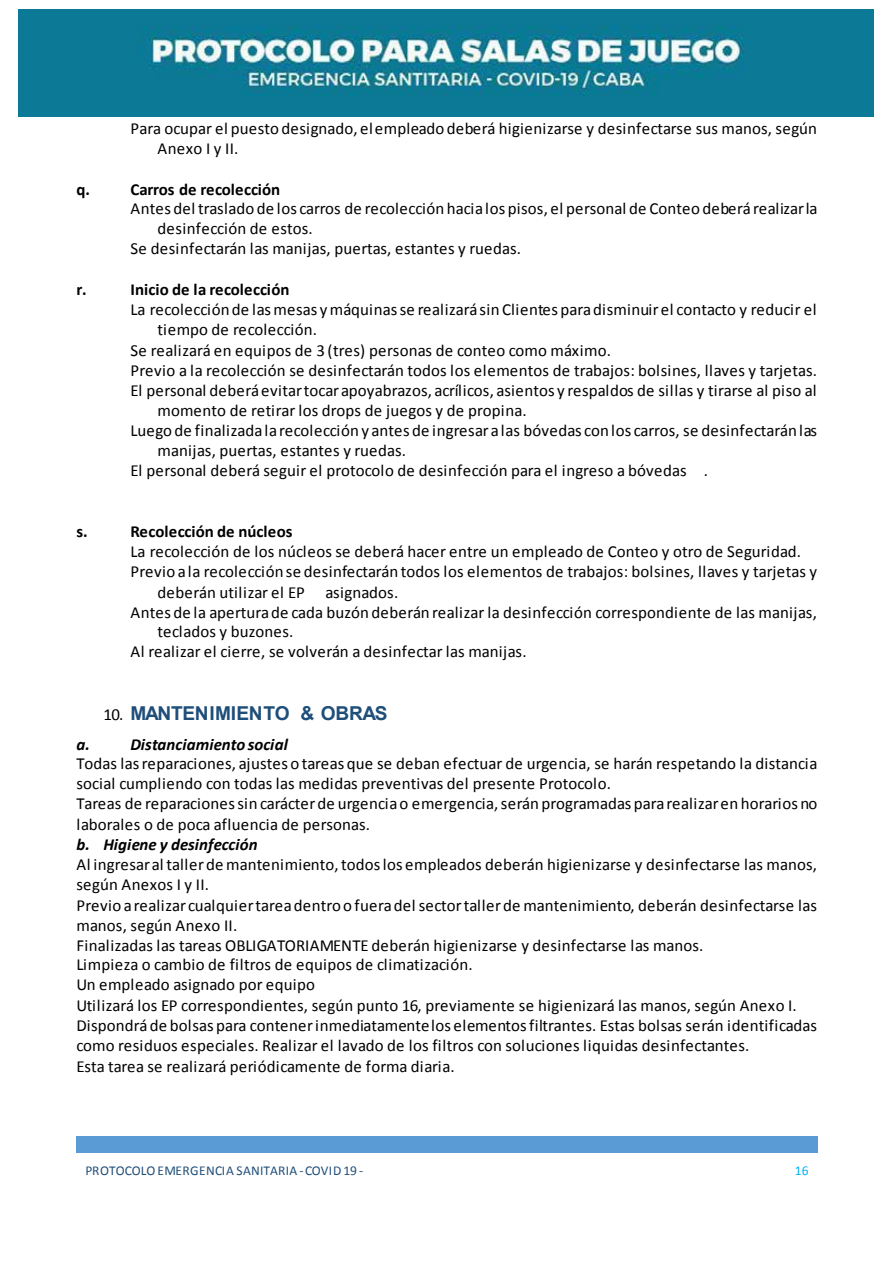
<style>
.page{position:relative;width:894px;height:1264px;background:#fff}
.page>*{position:absolute;margin:0;border:0;box-sizing:border-box;transform-origin:0 0}
.t1{font:700 19.2px "Arial";letter-spacing:-.015em;color:#1f4e79}
.t2{font:16.8px/20.1px "Calibri";letter-spacing:.01em;color:#000}
.t3{font:700 16.8px "Calibri";letter-spacing:-.005em;color:#000}
.t4{font:italic 700 16.8px "Calibri";letter-spacing:.005em;color:#000}
.t5{font:13.5px "Calibri";letter-spacing:.01em;color:#1f4e79}
.t6{font:13.5px "Calibri";color:#00b0f0}
.s1{font-family:"Calibri";font-weight:400;font-size:16.8px;color:#000}
</style>
<div class="page">
<div style="left:76px;top:1135px;width:524px;height:17px;background:#5b9bd5"></div>
<div style="left:600px;top:1135px;width:217px;height:17px;background:#5b9bd5"></div>
<img style="left:18px;top:10px;width:855px;height:107px">
<p class="t2" style="left:158px;top:117px;width:660px;text-indent:-27px">Para ocupar el puesto designado, el empleado deberá higienizarse y desinfectarse sus manos, según<br>Anexo I y II.</p>
<p class="t3" style="left:76px;top:179px;width:15px">q.</p>
<p class="t3" style="left:130px;top:179px;width:151px">Carros de recolección</p>
<p class="t2" style="left:130px;top:197px;width:688px">Antes del traslado de los carros de recolección hacia los pisos, el personal de Conteo deberá realizar la</p>
<p class="t2" style="left:158px;top:218px;width:156px">desinfección de estos.</p>
<p class="t2" style="left:130px;top:238px;width:392px">Se desinfectarán las manijas, puertas, estantes y ruedas.</p>
<p class="t3" style="left:76px;top:279px;width:12px">r.</p>
<p class="t3" style="left:130px;top:279px;width:160px">Inicio de la recolección</p>
<p class="t2" style="left:130px;top:299px;width:687px">La recolección de las mesas y máquinas se realizará sin Clientes para disminuir el contacto y reducir el</p>
<p class="t2" style="left:158px;top:319px;width:161px">tiempo de recolección.</p>
<p class="t2" style="left:130px;top:339px;width:482px">Se realizará en equipos de 3 (tres) personas de conteo como máximo.</p>
<p class="t2" style="left:130px;top:359px;width:687px">Previo a la recolección se desinfectarán todos los elementos de trabajos: bolsines, llaves y tarjetas.</p>
<p class="t2" style="left:130px;top:380px;width:687px">El personal deberá evitar tocar apoyabrazos, acrílicos, asientos y respaldos de sillas y tirarse al piso al</p>
<p class="t2" style="left:158px;top:400px;width:370px">momento de retirar los drops de juegos y de propina.</p>
<p class="t2" style="left:130px;top:419px;width:687px">Luego de finalizada la recolección y antes de ingresar a las bóvedas con los carros, se desinfectarán las</p>
<p class="t2" style="left:158px;top:439px;width:250px">manijas, puertas, estantes y ruedas.</p>
<p class="t2" style="left:130px;top:459px;width:578px">El personal deberá seguir el protocolo de desinfección para el ingreso a bóvedas .</p>
<p class="t3" style="left:76px;top:521px;width:13px">s.</p>
<p class="t3" style="left:130px;top:521px;width:163px">Recolección de núcleos</p>
<p class="t2" style="left:130px;top:540px;width:672px">La recolección de los núcleos se deberá hacer entre un empleado de Conteo y otro de Seguridad.</p>
<p class="t2" style="left:130px;top:561px;width:687px">Previo a la recolección se desinfectarán todos los elementos de trabajos: bolsines, llaves y tarjetas y</p>
<p class="t2" style="left:157px;top:581px;width:242px">deberán utilizar el EP asignados.</p>
<p class="t2" style="left:130px;top:601px;width:687px">Antes de la apertura de cada buzón deberán realizar la desinfección correspondiente de las manijas,</p>
<p class="t2" style="left:157px;top:620px;width:137px">teclados y buzones.</p>
<p class="t2" style="left:130px;top:641px;width:397px">Al realizar el cierre, se volverán a desinfectar las manijas.</p>
<p class="t1" style="left:103px;top:700px;width:285px"><span class="s1">10.</span> MANTENIMIENTO &amp; OBRAS</p>
<p class="t4" style="left:76px;top:733px;width:15px">a.</p>
<p class="t4" style="left:130px;top:733px;width:159px">Distanciamiento social</p>
<p class="t2" style="left:76px;top:752px;width:742px">Todas las reparaciones, ajustes o tareas que se deban efectuar de urgencia, se harán respetando la distancia social cumpliendo con todas las medidas preventivas del presente Protocolo.<br>Tareas de reparaciones sin carácter de urgencia o emergencia, serán programadas para realizar en horarios no laborales o de poca afluencia de personas.</p>
<p class="t4" style="left:76px;top:833px;width:183px">b. Higiene y desinfección</p>
<p class="t2" style="left:76px;top:853px;width:741px">Al ingresar al taller de mantenimiento, todos los empleados deberán higienizarse y desinfectarse las manos, según Anexos I y II.<br>Previo a realizar cualquier tarea dentro o fuera del sector taller de mantenimiento, deberán desinfectarse las manos, según Anexo II.<br>Finalizadas las tareas OBLIGATORIAMENTE deberán higienizarse y desinfectarse las manos.<br>Limpieza o cambio de filtros de equipos de climatización.<br>Un empleado asignado por equipo<br>Utilizará los EP correspondientes, según punto 16, previamente se higienizará las manos, según Anexo I.<br>Dispondrá de bolsas para contener inmediatamente los elementos filtrantes. Estas bolsas serán identificadas como residuos especiales. Realizar el lavado de los filtros con soluciones liquidas desinfectantes.<br>Esta tarea se realizará periódicamente de forma diaria.</p>
<p class="t5" style="left:86px;top:1162px;width:279px">PROTOCOLO EMERGENCIA SANITARIA -COVID19 -</p>
<p class="t6" style="left:794px;top:1162px;width:15px">16</p>
</div>
